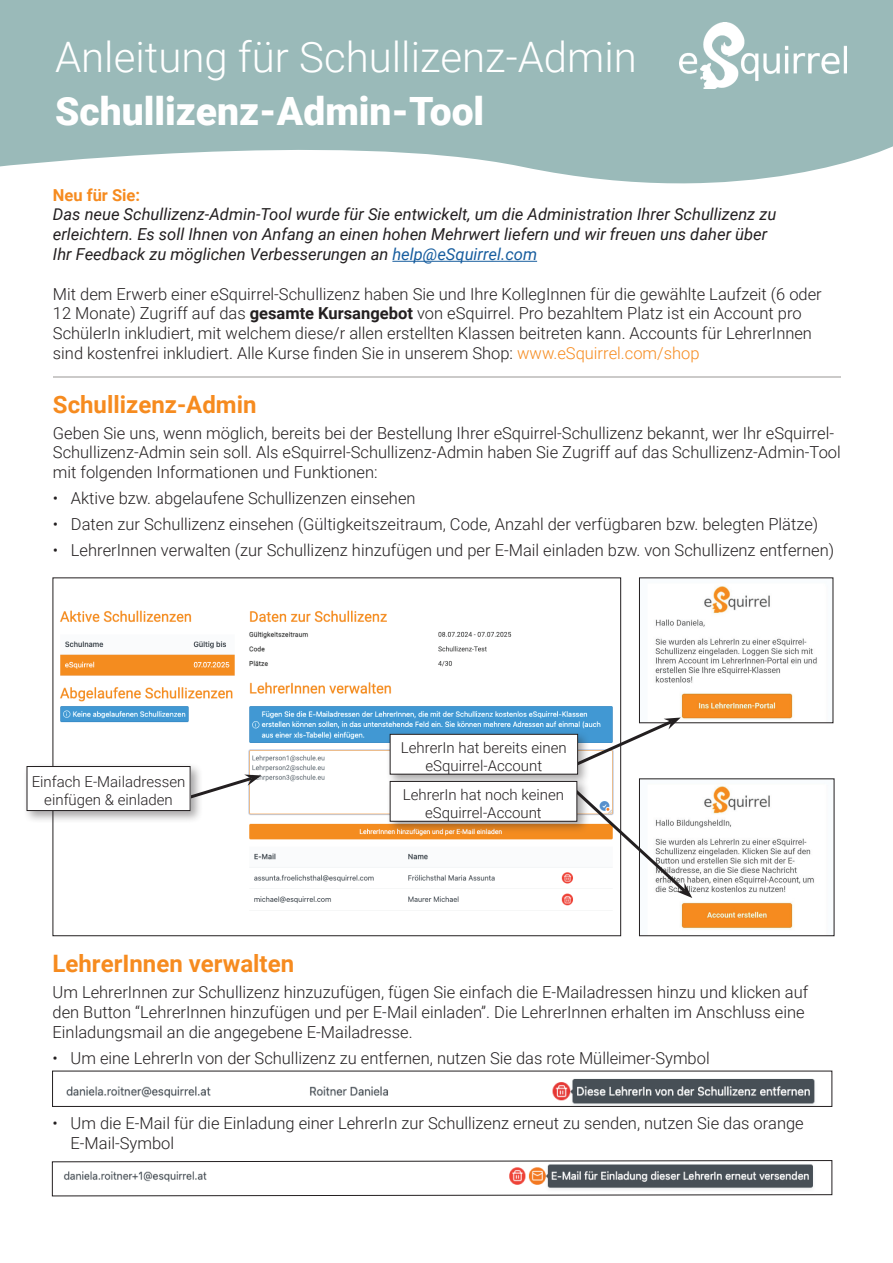
<style>
.page{position:relative;width:893px;height:1263px;background:#fff}
.page>*{position:absolute;margin:0;border:0;box-sizing:border-box;transform-origin:0 0}
.t1{font:300 42px "Roboto";color:#fff}
.t2{font:900 39px "Roboto";color:#fff}
.t3{font:700 24px "Roboto";color:#f68b1f}
.t4{font:300 16.5px/19.8px "Roboto";color:#231f20}
.t5{font:italic 16.5px/19.8px "Roboto";color:#231f20}
.t6{font:700 16.5px "Roboto";color:#f68b1f}
.t7{font:300 15px/18px "Roboto";color:#231f20;text-align:center}
.s1{color:#175d9e}
.s2{font-weight:700}
.s3{color:#f68b1f}
</style>
<div class="page">
<hr style="left:53px;top:376px;width:787px;height:2px;background:#cbcac9">
<svg style="left:0;top:0;width:893px;height:184px;background:#a6c2c1"></svg>
<hr style="left:392px;top:261px;width:145px;height:1px;background:#175d9e">
<img style="left:680px;top:22px;width:166px;height:67px">
<img style="left:60px;top:610px;width:553px;height:296px">
<img style="left:655px;top:586px;width:162px;height:134px">
<img style="left:680px;top:786px;width:134px;height:143px">
<div style="left:639px;top:778px;width:195px;height:158px;border:1px solid #231f20"></div>
<svg style="left:203px;top:774px;width:58px;height:27px"></svg>
<div style="left:23px;top:762px;width:180px;height:61px;background:#231f20;opacity:.4"></div>
<div style="left:27px;top:766px;width:163px;height:44px;background:#fff"></div>
<div style="left:27px;top:766px;width:163px;height:45px;border:1px solid #231f20"></div>
<svg style="left:562px;top:717px;width:130px;height:181px"></svg>
<div style="left:386px;top:730px;width:205px;height:57px;background:#231f20;opacity:.4"></div>
<div style="left:390px;top:734px;width:188px;height:40px;background:#fff"></div>
<div style="left:390px;top:734px;width:188px;height:40px;border:1px solid #231f20"></div>
<div style="left:386px;top:777px;width:204px;height:57px;background:#231f20;opacity:.4"></div>
<div style="left:390px;top:781px;width:187px;height:40px;background:#fff"></div>
<div style="left:390px;top:781px;width:187px;height:41px;border:1px solid #231f20"></div>
<img style="left:66px;top:1078px;width:749px;height:26px">
<svg style="left:52px;top:1160px;width:780px;height:36px"></svg>
<h1 class="t1" style="left:55px;top:28px;width:583px">Anleitung für Schullizenz-Admin</h1>
<h2 class="t2" style="left:55px;top:83px;width:431px">Schullizenz-Admin-Tool</h2>
<p class="t6" style="left:53px;top:183px;width:89px">Neu für Sie:</p>
<p class="t5" style="left:53px;top:204px;width:725px">Das neue Schullizenz-Admin-Tool wurde für Sie entwickelt, um die Administration Ihrer Schullizenz zu erleichtern. Es soll Ihnen von Anfang an einen hohen Mehrwert liefern und wir freuen uns daher über<br>Ihr Feedback zu möglichen Verbesserungen an <span class="s1">help@eSquirrel.com</span></p>
<p class="t4" style="left:53px;top:283px;width:770px">Mit dem Erwerb einer eSquirrel-Schullizenz haben Sie und Ihre KollegInnen für die gewählte Laufzeit (6 oder 12 Monate) Zugriff auf das <span class="s2">gesamte Kursangebot</span> von eSquirrel. Pro bezahltem Platz ist ein Account pro SchülerIn inkludiert, mit welchem diese/r allen erstellten Klassen beitreten kann. Accounts für LehrerInnen sind kostenfrei inkludiert. Alle Kurse finden Sie in unserem Shop: <span class="s3">www.eSquirrel.com/shop</span></p>
<h3 class="t3" style="left:53px;top:387px;width:205px">Schullizenz-Admin</h3>
<p class="t4" style="left:53px;top:422px;width:789px">Geben Sie uns, wenn möglich, bereits bei der Bestellung Ihrer eSquirrel-Schullizenz bekannt, wer Ihr eSquirrel-<br>Schullizenz-Admin sein soll. Als eSquirrel-Schullizenz-Admin haben Sie Zugriff auf das Schullizenz-Admin-Tool mit folgenden Informationen und Funktionen:</p>
<p class="t4" style="left:53px;top:488px;width:364px">• Aktive bzw. abgelaufene Schullizenzen einsehen</p>
<p class="t4" style="left:53px;top:513px;width:767px">• Daten zur Schullizenz einsehen (Gültigkeitszeitraum, Code, Anzahl der verfügbaren bzw. belegten Plätze)</p>
<p class="t4" style="left:53px;top:539px;width:783px">• LehrerInnen verwalten (zur Schullizenz hinzufügen und per E-Mail einladen bzw. von Schullizenz entfernen)</p>
<p class="t7" style="left:32px;top:772px;width:155px">Einfach E-Mailadressen einfügen &amp; einladen</p>
<p class="t7" style="left:401px;top:738px;width:167px">LehrerIn hat bereits einen eSquirrel-Account</p>
<p class="t7" style="left:403px;top:785px;width:163px">LehrerIn hat noch keinen eSquirrel-Account</p>
<h3 class="t3" style="left:53px;top:947px;width:243px">LehrerInnen verwalten</h3>
<p class="t4" style="left:53px;top:982px;width:757px">Um LehrerInnen zur Schullizenz hinzuzufügen, fügen Sie einfach die E-Mailadressen hinzu und klicken auf den Button “LehrerInnen hinzufügen und per E-Mail einladen”. Die LehrerInnen erhalten im Anschluss eine<br>Einladungsmail an die angegebene E-Mailadresse.</p>
<p class="t4" style="left:53px;top:1047px;width:659px">• Um eine LehrerIn von der Schullizenz zu entfernen, nutzen Sie das rote Mülleimer-Symbol</p>
<p class="t4" style="left:71px;top:1113px;width:735px;text-indent:-18px">• Um die E-Mail für die Einladung einer LehrerIn zur Schullizenz erneut zu senden, nutzen Sie das orange<br>E-Mail-Symbol</p>
</div>
